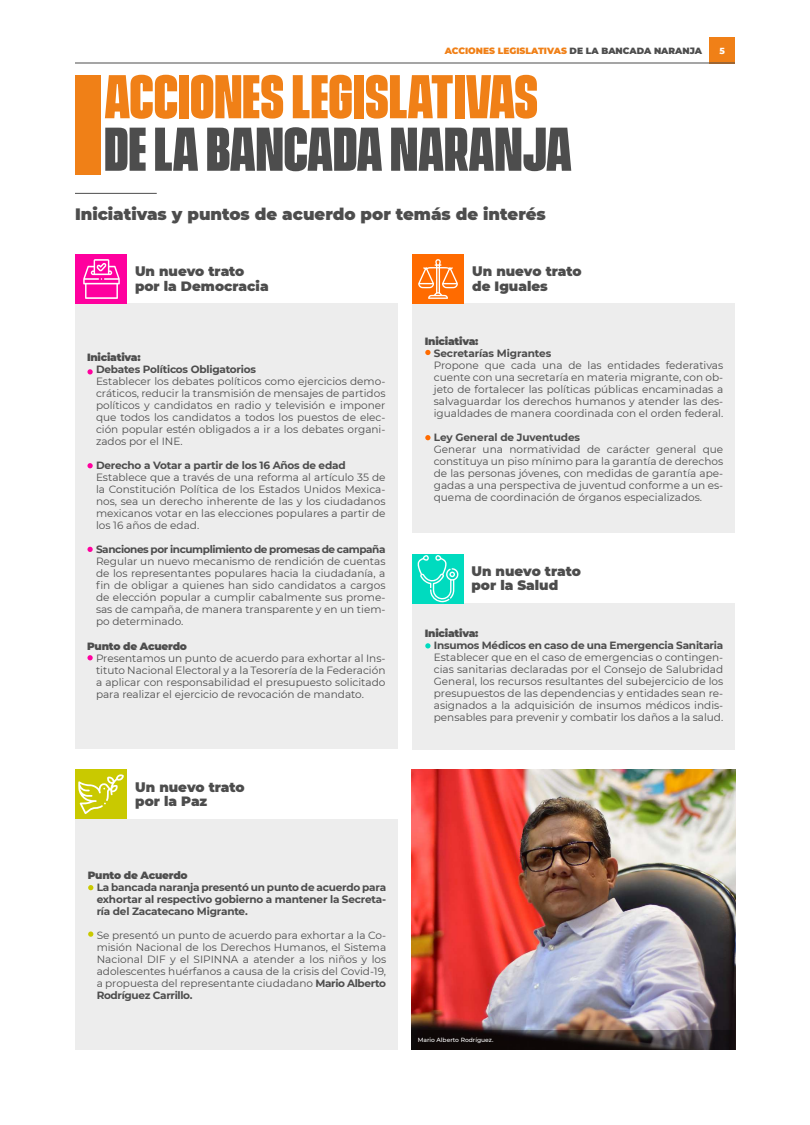
<style>
.page{position:relative;width:810px;height:1125px;background:#fff}
.page>*{position:absolute;margin:0;border:0;box-sizing:border-box;transform-origin:0 0}
.t1{font:700 56.25px "Vanguard CF Extra";color:#f08017}
.t2{font:700 56.25px "Vanguard CF Extra";color:#4d4d4d}
.t3{font:900 16.5px "Montserrat";color:#4d4d4d}
.t4{font:900 13.5px/14.2px "Montserrat";color:#4d4d4d}
.t5{font:10.5px/12px "Montserrat";color:#4d4d4d;text-align:justify}
.t6{font:700 10.5px/12px "Montserrat";letter-spacing:-.02em;color:#4d4d4d;text-align:justify}
.t7{font:900 10.5px "Montserrat";letter-spacing:-.02em;color:#4d4d4d}
.t8{font:700 10.5px "Montserrat";letter-spacing:-.04em;color:#4d4d4d}
.t9{font:900 9px "Montserrat";color:#f08017}
.t10{font:800 9px "Montserrat";color:#fff}
.t11{font:500 6px "Montserrat";color:#fff}
.s1{color:#4d4d4d}
.s2{font-weight:700}
</style>
<div class="page">
<div style="left:710px;top:37px;width:25px;height:26px;background:#f08017"></div>
<hr style="left:75px;top:63px;width:660px;height:1px;background:#4d4d4d">
<hr style="left:75px;top:193px;width:82px;height:1px;background:#4d4d4d">
<div style="left:75px;top:75px;width:25px;height:100px;background:#f08017"></div>
<div style="left:75px;top:303px;width:323px;height:446px;background:#ededed"></div>
<div style="left:412px;top:304px;width:323px;height:229px;background:#ededed"></div>
<div style="left:412px;top:603px;width:323px;height:146px;background:#ededed"></div>
<div style="left:75px;top:819px;width:323px;height:231px;background:#ededed"></div>
<svg style="left:87px;top:369px;width:6px;height:6px"></svg>
<svg style="left:87px;top:463px;width:6px;height:5px"></svg>
<svg style="left:87px;top:547px;width:6px;height:5px"></svg>
<svg style="left:87px;top:655px;width:6px;height:5px"></svg>
<svg style="left:425px;top:350px;width:6px;height:5px"></svg>
<svg style="left:425px;top:643px;width:6px;height:5px"></svg>
<svg style="left:88px;top:885px;width:5px;height:5px"></svg>
<svg style="left:88px;top:932px;width:5px;height:5px"></svg>
<svg style="left:425px;top:435px;width:6px;height:5px"></svg>
<div style="left:75px;top:770px;width:52px;height:49px;background:#c9c900"></div>
<div style="left:412px;top:254px;width:52px;height:50px;background:#ff6b00"></div>
<div style="left:76px;top:254px;width:51px;height:50px;background:#ff009e"></div>
<div style="left:412px;top:554px;width:52px;height:49px;background:#00dbbf"></div>
<svg style="left:78px;top:774px;width:46px;height:40px"></svg>
<svg style="left:418px;top:259px;width:40px;height:40px"></svg>
<svg style="left:83px;top:259px;width:37px;height:40px"></svg>
<svg style="left:418px;top:555px;width:40px;height:47px"></svg>
<img style="left:412px;top:770px;width:323px;height:260px">
<svg style="left:412px;top:1030px;width:323px;height:20px;background:#292222"></svg>
<p class="t9" style="left:445px;top:44px;width:259px">ACCIONES LEGISLATIVAS <span class="s1">DE LA BANCADA NARANJA</span></p>
<h1 class="t1" style="left:104px;top:64px;width:435px">ACCIONES LEGISLATIVAS</h1>
<h1 class="t2" style="left:104px;top:116px;width:469px">DE LA BANCADA NARANJA</h1>
<h2 class="t3" style="left:75px;top:202px;width:472px">Iniciativas y puntos de acuerdo por temás de interés</h2>
<p class="t4" style="left:135px;top:264px;width:135px">Un nuevo trato por la Democracia</p>
<p class="t4" style="left:472px;top:264px;width:111px">Un nuevo trato de Iguales</p>
<p class="t10" style="left:720px;top:44px;width:7px">5</p>
<p class="t7" style="left:87px;top:350px;width:55px">Iniciativa:</p>
<p class="t6" style="left:96px;top:363px;width:162px">Debates Políticos Obligatorios</p>
<p class="t5" style="left:96px;top:375px;width:291px">Establecer los debates políticos como ejercicios demo&shy;cráticos, reducir la transmisión de mensajes de partidos políticos y candidatos en radio y televisión e imponer que todos los candidatos a todos los puestos de elec&shy;ción popular estén obligados a ir a los debates organi&shy;zados por el INE.</p>
<p class="t6" style="left:96px;top:459px;width:251px">Derecho a Votar a partir de los 16 Años de edad</p>
<p class="t5" style="left:96px;top:471px;width:291px">Establece que a través de una reforma al artículo 35 de la Constitución Política de los Estados Unidos Mexica&shy;nos, sea un derecho inherente de las y los ciudadanos mexicanos votar en las elecciones populares a partir de los 16 años de edad.</p>
<p class="t8" style="left:96px;top:542px;width:291px">Sanciones por incumplimiento de promesas de campaña</p>
<p class="t5" style="left:96px;top:555px;width:291px">Regular un nuevo mecanismo de rendición de cuentas de los representantes populares hacia la ciudadanía, a fin de obligar a quienes han sido candidatos a cargos de elección popular a cumplir cabalmente sus prome&shy;sas de campaña, de manera transparente y en un tiem&shy;po determinado.</p>
<p class="t7" style="left:87px;top:638px;width:102px">Punto de Acuerdo</p>
<p class="t5" style="left:96px;top:652px;width:291px">Presentamos un punto de acuerdo para exhortar al Ins&shy;tituto Nacional Electoral y a la Tesorería de la Federación a aplicar con responsabilidad el presupuesto solicitado para realizar el ejercicio de revocación de mandato.</p>
<p class="t4" style="left:135px;top:779px;width:111px">Un nuevo trato por la Paz</p>
<p class="t7" style="left:88px;top:867px;width:102px">Punto de Acuerdo</p>
<p class="t6" style="left:97px;top:880px;width:291px">La bancada naranja presentó un punto de acuerdo para exhortar al respectivo gobierno a mantener la Secreta&shy;ría del Zacatecano Migrante.</p>
<p class="t5" style="left:97px;top:928px;width:291px">Se presentó un punto de acuerdo para exhortar a la Co&shy;misión Nacional de los Derechos Humanos, el Sistema Nacional DIF y el SIPINNA a atender a los niños y los adolescentes huérfanos a causa de la crisis del Covid-19, a propuesta del representante ciudadano <span class="s2">Mario Alberto Rodríguez Carrillo.</span></p>
<p class="t7" style="left:425px;top:333px;width:55px">Iniciativa:</p>
<p class="t6" style="left:434px;top:347px;width:119px">Secretarías Migrantes</p>
<p class="t5" style="left:434px;top:359px;width:291px">Propone que cada una de las entidades federativas cuente con una secretaría en materia migrante, con ob&shy;jeto de fortalecer las políticas públicas encaminadas a salvaguardar los derechos humanos y atender las des&shy;igualdades de manera coordinada con el orden federal.</p>
<p class="t6" style="left:434px;top:431px;width:148px">Ley General de Juventudes</p>
<p class="t5" style="left:434px;top:443px;width:291px">Generar una normatividad de carácter general que constituya un piso mínimo para la garantía de derechos de las personas jóvenes, con medidas de garantía ape&shy;gadas a una perspectiva de juventud conforme a un es&shy;quema de coordinación de órganos especializados.</p>
<p class="t4" style="left:472px;top:563px;width:111px">Un nuevo trato por la Salud</p>
<p class="t7" style="left:425px;top:625px;width:55px">Iniciativa:</p>
<p class="t6" style="left:434px;top:638px;width:291px">Insumos Médicos en caso de una Emergencia Sanitaria</p>
<p class="t5" style="left:434px;top:651px;width:291px">Establecer que en el caso de emergencias o contingen&shy;cias sanitarias declaradas por el Consejo de Salubridad General, los recursos resultantes del subejercicio de los presupuestos de las dependencias y entidades sean re&shy;asignados a la adquisición de insumos médicos indis&shy;pensables para prevenir y combatir los daños a la salud.</p>
<p class="t11" style="left:418px;top:1036px;width:77px">Mario Alberto Rodríguez.</p>
</div>
